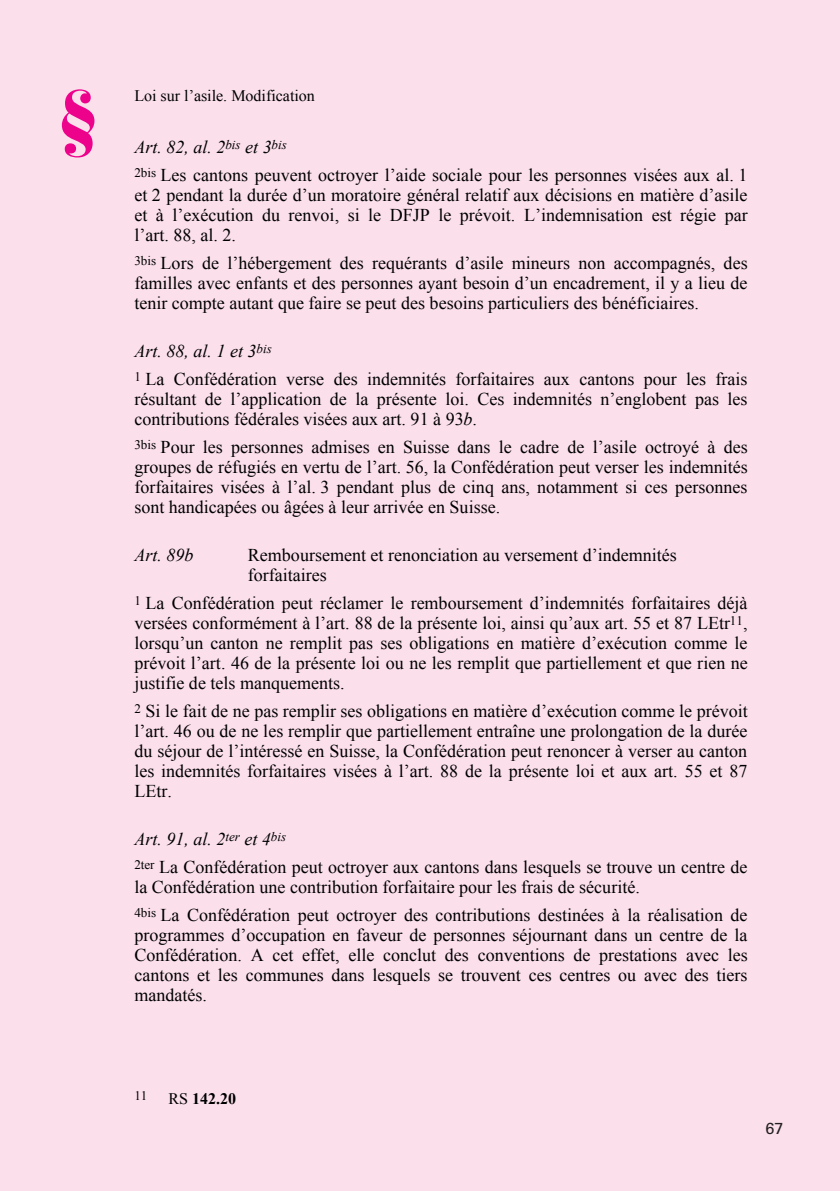
<style>
.page{position:relative;width:840px;height:1191px;background:#fff}
.page>*{position:absolute;margin:0;border:0;box-sizing:border-box;transform-origin:0 0}
.t1{font:900 70px "Bauer Bodoni";color:#ed028c}
.t2{font:18px/20px "Times New Roman";color:#000;text-align:justify}
.t3{font:italic 18px "Times New Roman";color:#000}
.t4{font:16px "Times New Roman";color:#000}
.t5{font:700 16px "Times New Roman";color:#000}
.t6{font:16px "Univers";color:#231f20}
.t7{font:13px "Times New Roman";color:#000}
.s1{font-style:italic}
.s2{font-weight:400}
</style>
<div class="page">
<div style="left:0;top:0;width:839px;height:1191px;background:#fbdfeb"></div>
<h1 class="t1" style="left:57px;top:73px;width:44px">§</h1>
<p class="t4" style="left:134px;top:85px;width:182px">Loi sur l’asile. Modification</p>
<h3 class="t3" style="left:134px;top:134px;width:154px">Art. 82, al. 2<sup>bis</sup> et 3<sup>bis</sup></h3>
<p class="t2" style="left:134px;top:164px;width:614px"><sup>2bis</sup> Les cantons peuvent octroyer l’aide sociale pour les personnes visées aux al. 1 et 2 pendant la durée d’un moratoire général relatif aux décisions en matière d’asile et à l’exécution du renvoi, si le DFJP le prévoit. L’indemnisation est régie par l’art. 88, al. 2.</p>
<p class="t2" style="left:134px;top:253px;width:614px"><sup>3bis</sup> Lors de l’hébergement des requérants d’asile mineurs non accompagnés, des familles avec enfants et des personnes ayant besoin d’un encadrement, il y a lieu de tenir compte autant que faire se peut des besoins particuliers des bénéficiaires.</p>
<h3 class="t3" style="left:134px;top:338px;width:139px">Art. 88, al. 1 et 3<sup>bis</sup></h3>
<p class="t2" style="left:134px;top:368px;width:614px"><sup>1</sup> La Confédération verse des indemnités forfaitaires aux cantons pour les frais résultant de l’application de la présente loi. Ces indemnités n’englobent pas les contributions fédérales visées aux art. 91 à 93<span class="s1">b</span>.</p>
<p class="t2" style="left:134px;top:436px;width:614px"><sup>3bis</sup> Pour les personnes admises en Suisse dans le cadre de l’asile octroyé à des groupes de réfugiés en vertu de l’art. 56, la Confédération peut verser les indemnités forfaitaires visées à l’al. 3 pendant plus de cinq ans, notamment si ces personnes sont handicapées ou âgées à leur arrivée en Suisse.</p>
<h3 class="t3" style="left:134px;top:542px;width:61px">Art. 89b</h3>
<h3 class="t2" style="left:248px;top:545px;width:430px">Remboursement et renonciation au versement d’indemnités forfaitaires</h3>
<p class="t2" style="left:134px;top:592px;width:614px"><sup>1</sup> La Confédération peut réclamer le remboursement d’indemnités forfaitaires déjà versées conformément à l’art. 88 de la présente loi, ainsi qu’aux art. 55 et 87 LEtr<sup>11</sup>, lorsqu’un canton ne remplit pas ses obligations en matière d’exécution comme le prévoit l’art. 46 de la présente loi ou ne les remplit que partiellement et que rien ne justifie de tels manquements.</p>
<p class="t2" style="left:134px;top:700px;width:614px"><sup>2</sup> Si le fait de ne pas remplir ses obligations en matière d’exécution comme le prévoit l’art. 46 ou de ne les remplir que partiellement entraîne une prolongation de la durée du séjour de l’intéressé en Suisse, la Confédération peut renoncer à verser au canton les indemnités forfaitaires visées à l’art. 88 de la présente loi et aux art. 55 et 87<br>LEtr.</p>
<h3 class="t3" style="left:134px;top:826px;width:153px">Art. 91, al. 2<sup>ter</sup> et 4<sup>bis</sup></h3>
<p class="t2" style="left:134px;top:856px;width:614px"><sup>2ter</sup> La Confédération peut octroyer aux cantons dans lesquels se trouve un centre de la Confédération une contribution forfaitaire pour les frais de sécurité.</p>
<p class="t2" style="left:134px;top:904px;width:614px"><sup>4bis</sup> La Confédération peut octroyer des contributions destinées à la réalisation de programmes d’occupation en faveur de personnes séjournant dans un centre de la Confédération. A cet effet, elle conclut des conventions de prestations avec les cantons et les communes dans lesquels se trouvent ces centres ou avec des tiers mandatés.</p>
<p class="t7" style="left:134px;top:1086px;width:15px">11</p>
<p class="t5" style="left:168px;top:1087px;width:69px"><span class="s2">RS</span> 142.20</p>
<p class="t6" style="left:765px;top:1119px;width:19px">67</p>
</div>
